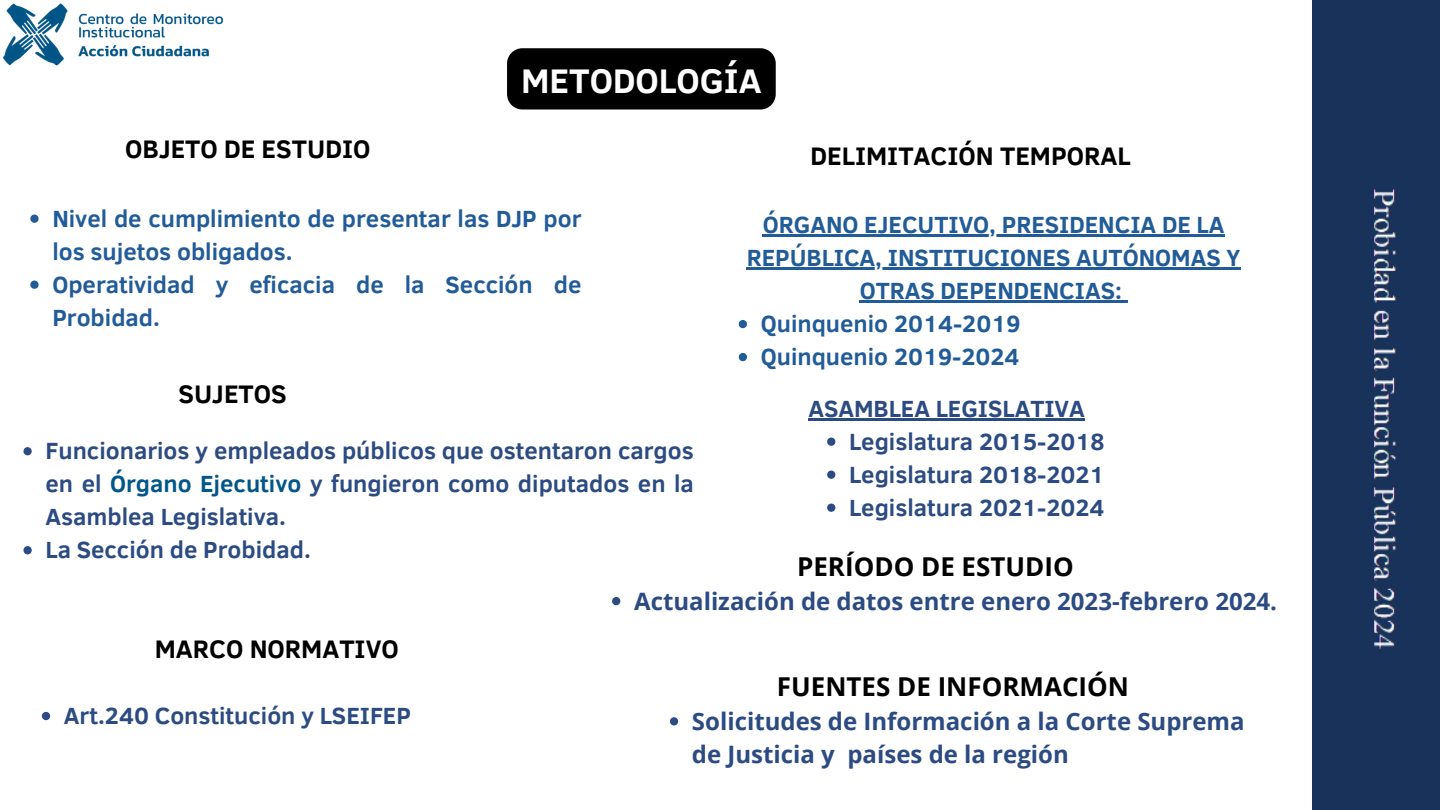
<style>
.page{position:relative;width:1440px;height:810px;background:#fff}
.page>*{position:absolute;margin:0;border:0;box-sizing:border-box;transform-origin:0 0}
.t1{font:700 35px "Clear Sans";color:#fff}
.t2{font:700 26px "Clear Sans";color:#000}
.t3{font:700 26px "Open Sans";color:#000}
.t4{font:700 24px/33px "Clear Sans";color:#2b4b82;text-align:justify}
.t5{font:700 24px/33px "Clear Sans";color:#215c98}
.t6{font:700 24px/33px "Open Sans";color:#2b4b82}
.s1{color:#02568a}
</style>
<div class="page">
<div style="left:1312px;top:0;width:128px;height:810px;background:#19325a"></div>
<img style="left:1340px;top:148px;width:72px;height:544px">
<img style="left:2px;top:3px;width:222px;height:63px">
<div style="left:507px;top:48px;width:269px;height:61px;background:#000"></div>
<svg style="left:30px;top:215px;width:9px;height:8px"></svg>
<svg style="left:30px;top:281px;width:9px;height:8px"></svg>
<svg style="left:23px;top:447px;width:9px;height:8px"></svg>
<svg style="left:23px;top:546px;width:9px;height:8px"></svg>
<svg style="left:42px;top:712px;width:8px;height:8px"></svg>
<hr style="left:763px;top:234px;width:462px;height:3px;background:#215c98">
<hr style="left:747px;top:267px;width:494px;height:3px;background:#215c98">
<hr style="left:860px;top:300px;width:262px;height:3px;background:#215c98">
<svg style="left:1122px;top:300px;width:6px;height:3px"></svg>
<svg style="left:739px;top:320px;width:8px;height:8px"></svg>
<svg style="left:739px;top:353px;width:8px;height:8px"></svg>
<hr style="left:808px;top:418px;width:277px;height:2px;background:#2b4b82">
<svg style="left:827px;top:438px;width:8px;height:8px"></svg>
<svg style="left:827px;top:471px;width:8px;height:8px"></svg>
<svg style="left:827px;top:504px;width:8px;height:8px"></svg>
<svg style="left:612px;top:597px;width:8px;height:8px"></svg>
<svg style="left:670px;top:717px;width:8px;height:8px"></svg>
<p class="t2" style="left:125px;top:130px;width:247px">OBJETO DE ESTUDIO</p>
<h2 class="t1" style="left:521px;top:55px;width:242px">METODOLOGÍA</h2>
<p class="t2" style="left:811px;top:137px;width:321px">DELIMITACIÓN TEMPORAL</p>
<p class="t5" style="left:52px;top:200px;width:531px">Nivel de cumplimiento de presentar las DJP por los sujetos obligados.</p>
<h2 class="t5" style="left:52px;top:266px;width:531px">Operatividad y eficacia de la Sección de<br>Probidad.</h2>
<p class="t5" style="left:763px;top:207px;width:463px">ÓRGANO EJECUTIVO, PRESIDENCIA DE LA</p>
<p class="t5" style="left:747px;top:240px;width:495px">REPÚBLICA, INSTITUCIONES AUTÓNOMAS Y</p>
<p class="t5" style="left:860px;top:273px;width:264px">OTRAS DEPENDENCIAS:</p>
<p class="t5" style="left:761px;top:306px;width:261px">Quinquenio 2014-2019</p>
<p class="t5" style="left:761px;top:339px;width:260px">Quinquenio 2019-2024</p>
<h2 class="t4" style="left:808px;top:390px;width:278px">ASAMBLEA LEGISLATIVA</h2>
<p class="t4" style="left:849px;top:423px;width:257px">Legislatura 2015-2018</p>
<h2 class="t4" style="left:849px;top:456px;width:257px">Legislatura 2018-2021</h2>
<p class="t4" style="left:849px;top:489px;width:257px">Legislatura 2021-2024</p>
<h2 class="t3" style="left:797px;top:548px;width:278px">PERÍODO DE ESTUDIO</h2>
<p class="t6" style="left:634px;top:584px;width:644px">Actualización de datos entre enero 2023-febrero 2024.</p>
<p class="t2" style="left:178px;top:375px;width:110px">SUJETOS</p>
<p class="t4" style="left:46px;top:433px;width:650px">Funcionarios y empleados públicos que ostentaron cargos en el <span class="s1">Órgano Ejecutivo</span> y fungieron como diputados en la Asamblea Legislativa.</p>
<h2 class="t4" style="left:46px;top:532px;width:267px">La Sección de Probidad.</h2>
<h2 class="t2" style="left:155px;top:630px;width:245px">MARCO NORMATIVO</h2>
<p class="t4" style="left:64px;top:698px;width:348px">Art.240 Constitución y LSEIFEP</p>
<p class="t3" style="left:777px;top:668px;width:354px">FUENTES DE INFORMACIÓN</p>
<p class="t6" style="left:692px;top:704px;width:554px">Solicitudes de Información a la Corte Suprema de Justicia y países de la región</p>
</div>
